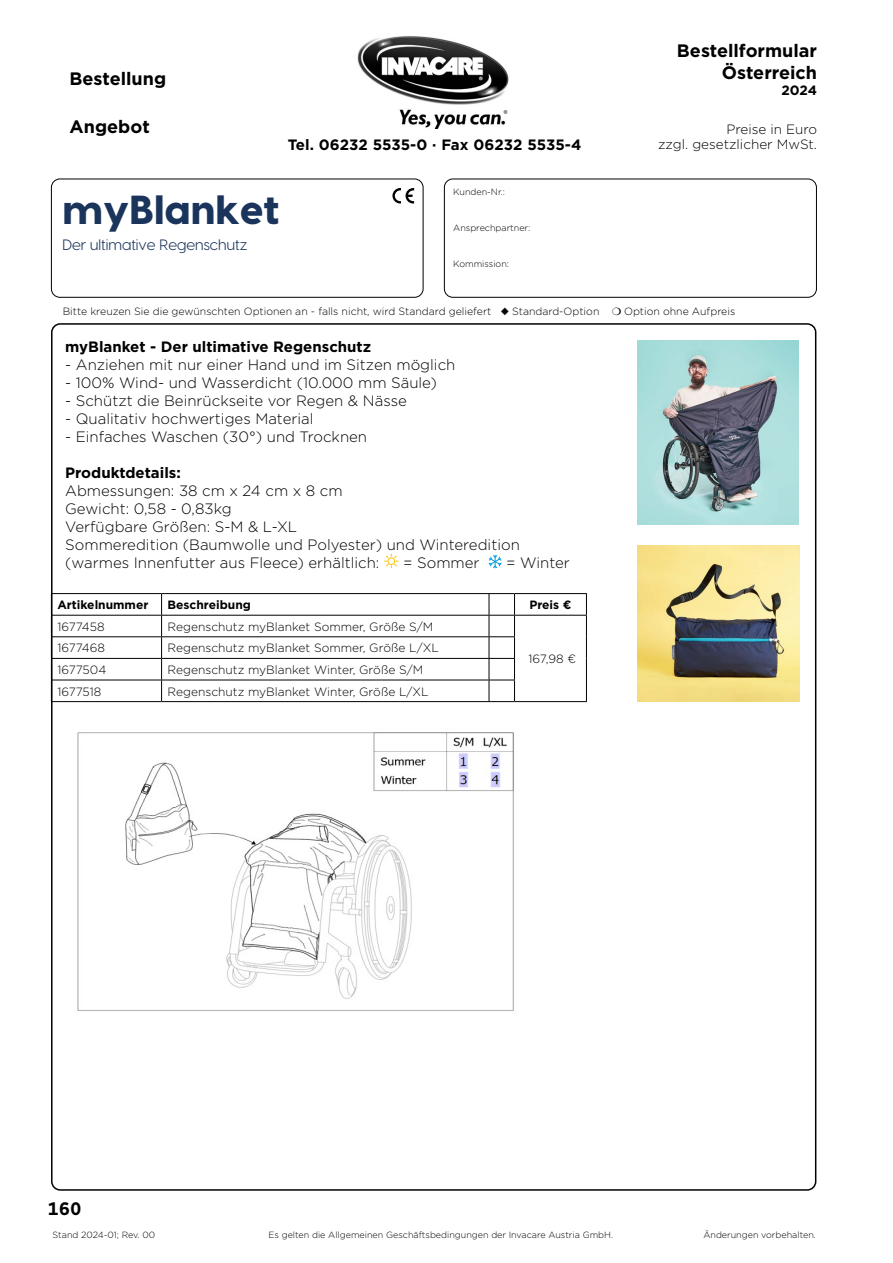
<style>
.page{position:relative;width:893px;height:1263px;background:#fff}
.page>*{position:absolute;margin:0;border:0;box-sizing:border-box;transform-origin:0 0}
.t1{font:800 40.5px "Visby";color:#1a345c}
.t2{font:700 18px/21.6px "Gotham";color:#000;text-align:right}
.t3{font:300 15px/18px "Gotham";color:#000}
.t4{font:700 15px "Gotham";color:#000}
.t5{font:15px "Visby";color:#1a345c}
.t6{font:300 13.5px "Gotham";color:#000}
.t7{font:700 13.5px "Gotham";color:#000}
.t8{font:300 12px "Gotham";color:#000}
.t9{font:700 12px "Gotham";color:#000}
.t10{font:300 10.5px "Gotham";color:#000}
.t11{font:300 9px "Gotham";color:#000}
</style>
<div class="page">
<div style="left:51px;top:179px;width:372px;height:119px;border:1px solid #000;border-radius:9px"></div>
<div style="left:444px;top:179px;width:373px;height:119px;border:1px solid #000;border-radius:9px"></div>
<svg style="left:392px;top:188px;width:22px;height:15px"></svg>
<img style="left:357px;top:36px;width:152px;height:92px">
<svg style="left:384px;top:554px;width:14px;height:14px"></svg>
<svg style="left:488px;top:555px;width:14px;height:14px"></svg>
<hr style="left:51px;top:593px;width:111px;height:1px;background:#000">
<hr style="left:162px;top:593px;width:327px;height:1px;background:#000">
<hr style="left:514px;top:593px;width:73px;height:1px;background:#000">
<svg style="left:489px;top:593px;width:26px;height:109px"></svg>
<hr style="left:51px;top:615px;width:111px;height:1px;background:#000">
<hr style="left:162px;top:615px;width:327px;height:1px;background:#000">
<hr style="left:514px;top:615px;width:73px;height:1px;background:#000">
<hr style="left:51px;top:636px;width:111px;height:1px;background:#000">
<hr style="left:162px;top:636px;width:327px;height:1px;background:#000">
<hr style="left:51px;top:658px;width:111px;height:1px;background:#000">
<hr style="left:162px;top:658px;width:327px;height:1px;background:#000">
<hr style="left:51px;top:680px;width:111px;height:1px;background:#000">
<hr style="left:162px;top:680px;width:327px;height:1px;background:#000">
<svg style="left:161px;top:594px;width:1px;height:107px"></svg>
<svg style="left:586px;top:594px;width:1px;height:107px"></svg>
<hr style="left:51px;top:701px;width:111px;height:1px;background:#000">
<hr style="left:162px;top:701px;width:327px;height:1px;background:#000">
<hr style="left:514px;top:701px;width:73px;height:1px;background:#000">
<img style="left:77px;top:732px;width:437px;height:279px">
<img style="left:638px;top:340px;width:160px;height:184px">
<img style="left:638px;top:545px;width:161px;height:157px">
<p class="t2" style="left:70px;top:67px;width:98px">Bestellung</p>
<p class="t2" style="left:70px;top:115px;width:82px">Angebot</p>
<p class="t2" style="left:677px;top:40px;width:142px">Bestellformular<br>Österreich</p>
<p class="t7" style="left:781px;top:81px;width:37px">2024</p>
<p class="t6" style="left:726px;top:121px;width:92px">Preise in Euro</p>
<p class="t4" style="left:288px;top:135px;width:295px">Tel. 06232 5535-0 · Fax 06232 5535-4</p>
<p class="t6" style="left:658px;top:136px;width:160px">zzgl. gesetzlicher MwSt.</p>
<h1 class="t1" style="left:62px;top:173px;width:218px">myBlanket</h1>
<p class="t5" style="left:62px;top:233px;width:186px">Der ultimative Regenschutz</p>
<p class="t11" style="left:453px;top:187px;width:53px">Kunden-Nr.:</p>
<p class="t11" style="left:453px;top:223px;width:79px">Ansprechpartner:</p>
<p class="t11" style="left:453px;top:259px;width:57px">Kommission:</p>
<p class="t10" style="left:63px;top:305px;width:674px">Bitte kreuzen Sie die gewünschten Optionen an - falls nicht, wird Standard geliefert ◆ Standard-Option ❍ Option ohne Aufpreis</p>
<p class="t4" style="left:65px;top:337px;width:308px">myBlanket - Der ultimative Regenschutz</p>
<p class="t3" style="left:65px;top:356px;width:392px">- Anziehen mit nur einer Hand und im Sitzen möglich</p>
<p class="t3" style="left:65px;top:374px;width:373px">- 100% Wind- und Wasserdicht (10.000 mm Säule)</p>
<p class="t3" style="left:65px;top:392px;width:343px">- Schützt die Beinrückseite vor Regen &amp; Nässe</p>
<p class="t3" style="left:65px;top:410px;width:250px">- Qualitativ hochwertiges Material</p>
<p class="t3" style="left:65px;top:428px;width:303px">- Einfaches Waschen (30°) und Trocknen</p>
<p class="t4" style="left:65px;top:463px;width:117px">Produktdetails:</p>
<p class="t3" style="left:65px;top:482px;width:456px">Abmessungen: 38 cm x 24 cm x 8 cm<br>Gewicht: 0,58 - 0,83kg<br>Verfügbare Größen: S-M &amp; L-XL<br>Sommeredition (Baumwolle und Polyester) und Winteredition (warmes Innenfutter aus Fleece) erhältlich:</p>
<p class="t3" style="left:403px;top:554px;width:78px">= Sommer</p>
<p class="t3" style="left:506px;top:554px;width:65px">= Winter</p>
<p class="t9" style="left:57px;top:597px;width:93px">Artikelnummer</p>
<p class="t9" style="left:168px;top:597px;width:85px">Beschreibung</p>
<p class="t9" style="left:529px;top:597px;width:44px">Preis €</p>
<p class="t8" style="left:57px;top:620px;width:49px">1677458</p>
<p class="t8" style="left:168px;top:620px;width:267px">Regenschutz myBlanket Sommer, Größe S/M</p>
<p class="t8" style="left:528px;top:652px;width:49px">167,98 €</p>
<p class="t8" style="left:57px;top:642px;width:49px">1677468</p>
<p class="t8" style="left:168px;top:642px;width:273px">Regenschutz myBlanket Sommer, Größe L/XL</p>
<p class="t8" style="left:57px;top:663px;width:50px">1677504</p>
<p class="t8" style="left:168px;top:663px;width:257px">Regenschutz myBlanket Winter, Größe S/M</p>
<p class="t8" style="left:57px;top:685px;width:46px">1677518</p>
<p class="t8" style="left:168px;top:685px;width:262px">Regenschutz myBlanket Winter, Größe L/XL</p>
<p class="t2" style="left:48px;top:1198px;width:35px">160</p>
<p class="t11" style="left:53px;top:1230px;width:104px">Stand 2024-01; Rev. 00</p>
<p class="t11" style="left:269px;top:1230px;width:346px">Es gelten die Allgemeinen Geschäftsbedingungen der Invacare Austria GmbH.</p>
<p class="t11" style="left:703px;top:1230px;width:114px">Änderungen vorbehalten.</p>
</div>
